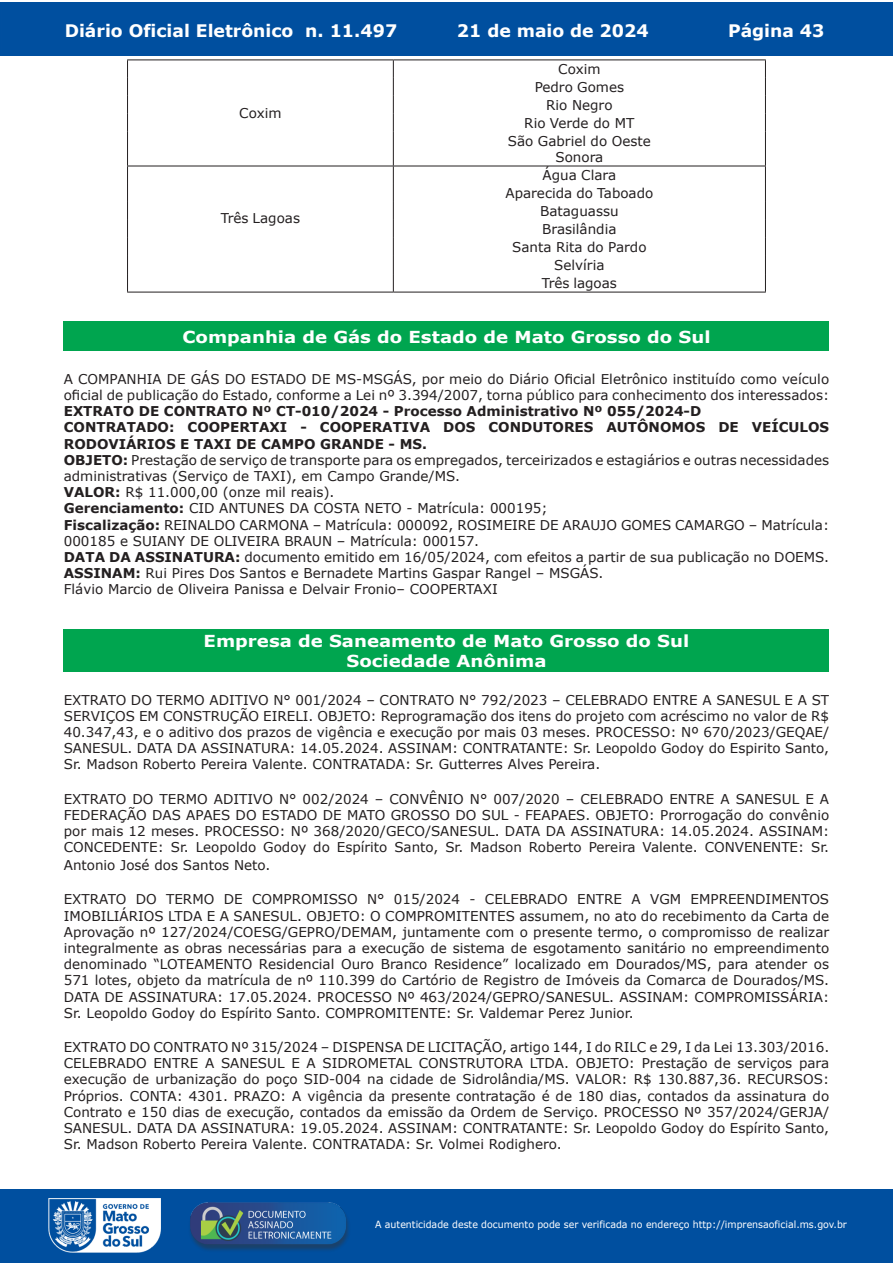
<style>
.page{position:relative;width:893px;height:1263px;background:#fff}
.page>*{position:absolute;margin:0;border:0;box-sizing:border-box;transform-origin:0 0}
.t1{font:700 17.25px "Verdana";color:#fff}
.t2{font:700 16.5px/19.8px "Verdana";color:#fff;text-align:center;scale:1.1 1}
.t3{font:13.5px/16.2px "Verdana";color:#231f20;text-align:justify}
.t4{font:9.9px "Verdana";color:#fff;scale:.95 1}
.s1{font-weight:700}
</style>
<div class="page">
<div style="left:0;top:2px;width:893px;height:53px;background:#004f9f"></div>
<div style="left:1px;top:1189px;width:892px;height:74px;background:#004f9f"></div>
<img style="left:49px;top:1198px;width:111px;height:54px">
<img style="left:185px;top:1201px;width:168px;height:54px">
<hr style="left:127px;top:60px;width:266px;height:1px;background:#231f20">
<hr style="left:393px;top:60px;width:373px;height:1px;background:#231f20">
<hr style="left:127px;top:166px;width:266px;height:1px;background:#231f20">
<hr style="left:393px;top:166px;width:373px;height:1px;background:#231f20">
<hr style="left:127px;top:292px;width:266px;height:1px;background:#231f20">
<hr style="left:393px;top:292px;width:373px;height:1px;background:#231f20">
<svg style="left:127px;top:60px;width:1px;height:72px"></svg>
<hr style="left:127px;top:132px;width:1px;height:34px;background:#231f20">
<svg style="left:127px;top:166px;width:1px;height:126px"></svg>
<svg style="left:393px;top:60px;width:1px;height:72px"></svg>
<svg style="left:765px;top:60px;width:1px;height:72px"></svg>
<hr style="left:393px;top:132px;width:1px;height:34px;background:#231f20">
<hr style="left:765px;top:132px;width:1px;height:34px;background:#231f20">
<svg style="left:393px;top:166px;width:1px;height:126px"></svg>
<svg style="left:765px;top:166px;width:1px;height:126px"></svg>
<div style="left:64px;top:322px;width:765px;height:29px;background:#00a54f"></div>
<div style="left:64px;top:629px;width:765px;height:43px;background:#00a54f"></div>
<p class="t1" style="left:65px;top:18px;width:334px">Diário Oficial Eletrônico n. 11.497</p>
<p class="t1" style="left:457px;top:18px;width:193px">21 de maio de 2024</p>
<p class="t1" style="left:728px;top:18px;width:98px">Página 43</p>
<p class="t3" style="left:239px;top:105px;width:44px">Coxim</p>
<p class="t3" style="left:508px;top:60px;width:144px;line-height:18px;text-align:center">Coxim<br>Pedro Gomes<br>Rio Negro<br>Rio Verde do MT<br>São Gabriel do Oeste</p>
<p class="t3" style="left:555px;top:149px;width:49px">Sonora</p>
<p class="t3" style="left:505px;top:166px;width:149px;line-height:18px;text-align:center">Água Clara<br>Aparecida do Taboado<br>Bataguassu<br>Brasilândia<br>Santa Rita do Pardo<br>Selvíria<br>Três lagoas</p>
<p class="t2" style="left:182px;top:326px;width:482px">Companhia de Gás do Estado de Mato Grosso do Sul</p>
<p class="t3" style="left:64px;top:371px;width:767px">A COMPANHIA DE GÁS DO ESTADO DE MS-MSGÁS, por meio do Diário Oficial Eletrônico instituído como veículo oficial de publicação do Estado, conforme a Lei nº 3.394/2007, torna público para conhecimento dos interessados:</p>
<p class="t3" style="left:64px;top:403px;width:767px;text-align:left"><span class="s1">EXTRATO DE CONTRATO Nº CT-010/2024 - Processo Administrativo Nº 055/2024-D<br>CONTRATADO: COOPERTAXI - COOPERATIVA DOS CONDUTORES AUTÔNOMOS DE VEÍCULOS RODOVIÁRIOS E TAXI DE CAMPO GRANDE - MS.<br>OBJETO:</span> Prestação de serviço de transporte para os empregados, terceirizados e estagiários e outras necessidades administrativas (Serviço de TAXI), em Campo Grande/MS.<br><span class="s1">VALOR:</span> R$ 11.000,00 (onze mil reais).<br><span class="s1">Gerenciamento:</span> CID ANTUNES DA COSTA NETO - Matrícula: 000195;<br><span class="s1">Fiscalização:</span> REINALDO CARMONA – Matrícula: 000092, ROSIMEIRE DE ARAUJO GOMES CAMARGO – Matrícula:<br>000185 e SUIANY DE OLIVEIRA BRAUN – Matrícula: 000157.<br><span class="s1">DATA DA ASSINATURA:</span> documento emitido em 16/05/2024, com efeitos a partir de sua publicação no DOEMS.<br><span class="s1">ASSINAM:</span> Rui Pires Dos Santos e Bernadete Martins Gaspar Rangel – MSGÁS.<br>Flávio Marcio de Oliveira Panissa e Delvair Fronio– COOPERTAXI</p>
<p class="t3" style="left:221px;top:210px;width:81px">Três Lagoas</p>
<p class="t2" style="left:204px;top:631px;width:443px">Empresa de Saneamento de Mato Grosso do Sul<br>Sociedade Anônima</p>
<p class="t3" style="left:64px;top:691px;width:767px">EXTRATO DO TERMO ADITIVO N° 001/2024 – CONTRATO N° 792/2023 – CELEBRADO ENTRE A SANESUL E A ST SERVIÇOS EM CONSTRUÇÃO EIRELI. OBJETO: Reprogramação dos itens do projeto com acréscimo no valor de R$ 40.347,43, e o aditivo dos prazos de vigência e execução por mais 03 meses. PROCESSO: Nº 670/2023/GEQAE/ SANESUL. DATA DA ASSINATURA: 14.05.2024. ASSINAM: CONTRATANTE: Sr. Leopoldo Godoy do Espirito Santo, Sr. Madson Roberto Pereira Valente. CONTRATADA: Sr. Gutterres Alves Pereira.</p>
<p class="t3" style="left:64px;top:790px;width:767px">EXTRATO DO TERMO ADITIVO N° 002/2024 – CONVÊNIO N° 007/2020 – CELEBRADO ENTRE A SANESUL E A FEDERAÇÃO DAS APAES DO ESTADO DE MATO GROSSO DO SUL - FEAPAES. OBJETO: Prorrogação do convênio por mais 12 meses. PROCESSO: Nº 368/2020/GECO/SANESUL. DATA DA ASSINATURA: 14.05.2024. ASSINAM:<br>CONCEDENTE: Sr. Leopoldo Godoy do Espírito Santo, Sr. Madson Roberto Pereira Valente. CONVENENTE: Sr.</p>
<p class="t3" style="left:64px;top:857px;width:208px">Antonio José dos Santos Neto.</p>
<p class="t3" style="left:64px;top:891px;width:767px">EXTRATO DO TERMO DE COMPROMISSO N° 015/2024 - CELEBRADO ENTRE A VGM EMPREENDIMENTOS IMOBILIÁRIOS LTDA E A SANESUL. OBJETO: O COMPROMITENTES assumem, no ato do recebimento da Carta de Aprovação nº 127/2024/COESG/GEPRO/DEMAM, juntamente com o presente termo, o compromisso de realizar integralmente as obras necessárias para a execução de sistema de esgotamento sanitário no empreendimento denominado “LOTEAMENTO Residencial Ouro Branco Residence” localizado em Dourados/MS, para atender os 571 lotes, objeto da matrícula de nº 110.399 do Cartório de Registro de Imóveis da Comarca de Dourados/MS.<br>DATA DE ASSINATURA: 17.05.2024. PROCESSO Nº 463/2024/GEPRO/SANESUL. ASSINAM: COMPROMISSÁRIA:<br>Sr. Leopoldo Godoy do Espírito Santo. COMPROMITENTE: Sr. Valdemar Perez Junior.</p>
<p class="t3" style="left:64px;top:1039px;width:767px">EXTRATO DO CONTRATO Nº 315/2024 – DISPENSA DE LICITAÇÃO, artigo 144, I do RILC e 29, I da Lei 13.303/2016.<br>CELEBRADO ENTRE A SANESUL E A SIDROMETAL CONSTRUTORA LTDA. OBJETO: Prestação de serviços para execução de urbanização do poço SID-004 na cidade de Sidrolândia/MS. VALOR: R$ 130.887,36. RECURSOS:<br>Próprios. CONTA: 4301. PRAZO: A vigência da presente contratação é de 180 dias, contados da assinatura do Contrato e 150 dias de execução, contados da emissão da Ordem de Serviço. PROCESSO Nº 357/2024/GERJA/ SANESUL. DATA DA ASSINATURA: 19.05.2024. ASSINAM: CONTRATANTE: Sr. Leopoldo Godoy do Espírito Santo, Sr. Madson Roberto Pereira Valente. CONTRATADA: Sr. Volmei Rodighero.</p>
<p class="t4" style="left:375px;top:1218px;width:498px">A autenticidade deste documento pode ser verificada no endereço http://imprensaoficial.ms.gov.br</p>
</div>
